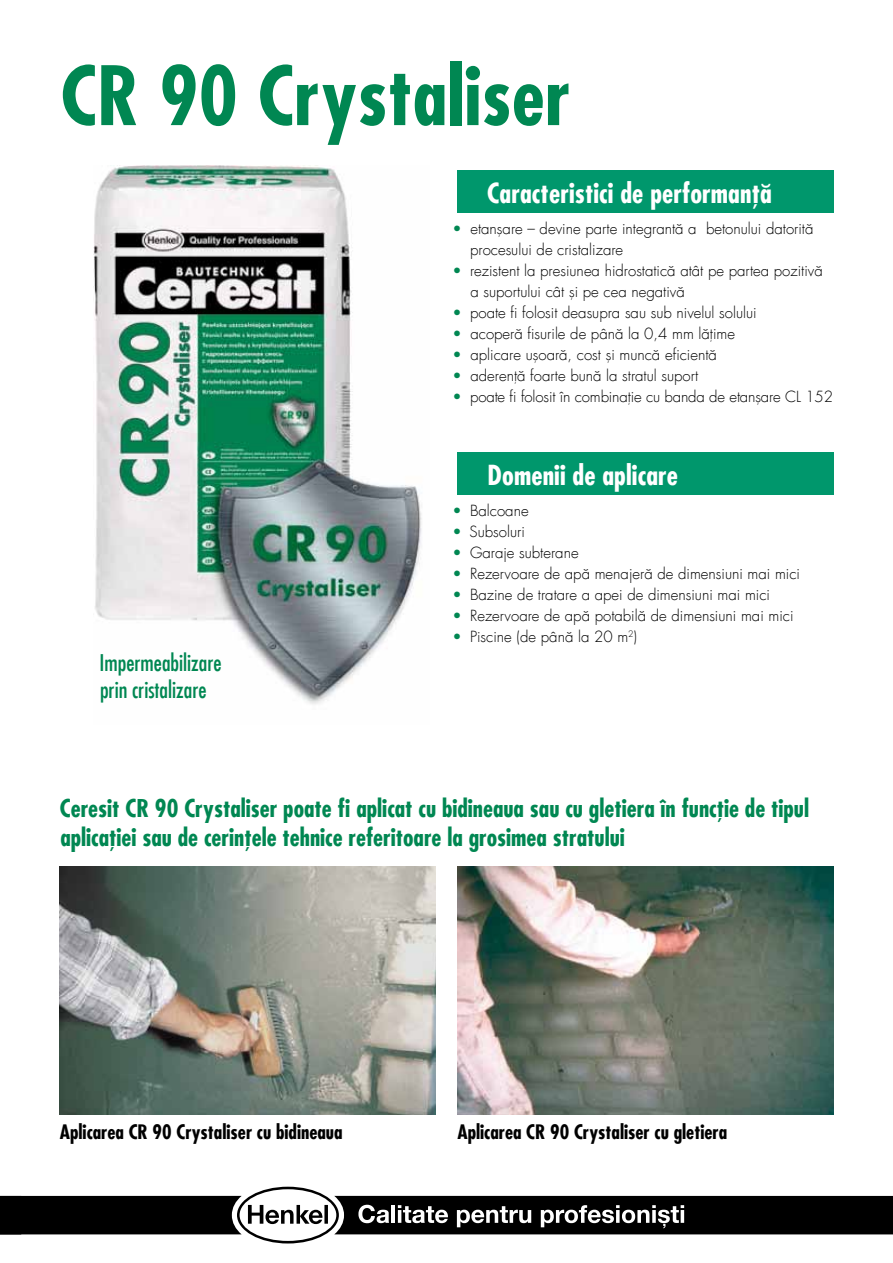
<style>
.page{position:relative;width:893px;height:1263px;background:#fff}
.page>*{position:absolute;margin:0;border:0;box-sizing:border-box;transform-origin:0 0}
.t1{font:700 condensed 79.5px "Futura Std";letter-spacing:.005em;color:#008752}
.t2{font:700 condensed 27px "Futura Std";letter-spacing:.005em;color:#fff}
.t3{font:700 condensed 24px/28.8px "Futura Std";color:#008752}
.t4{font:condensed 22.5px/27px "Futura Std";color:#008752}
.t5{font:700 condensed 19.5px "Futura Std";color:#000}
.t6{font:300 15px/21px "Futura Std";color:#000}
.s1{color:#008752}
</style>
<div class="page">
<img style="left:94px;top:166px;width:328px;height:538px">
<div style="left:457px;top:452px;width:376px;height:43px;background:#00976c"></div>
<div style="left:457px;top:170px;width:376px;height:43px;background:#00976c"></div>
<img style="left:457px;top:867px;width:376px;height:247px">
<img style="left:60px;top:867px;width:376px;height:247px">
<svg style="left:0;top:1187px;width:893px;height:56px"></svg>
<h1 class="t1" style="left:61px;top:46px;width:511px">CR 90 Crystaliser</h1>
<h2 class="t2" style="left:487px;top:176px;width:286px">Caracteristici de performanță</h2>
<p class="t6" style="left:470px;top:218px;width:345px;text-indent:-18px"><span class="s1">•</span> etanșare – devine parte integrantă a betonului datorită procesului de cristalizare</p>
<p class="t6" style="left:470px;top:260px;width:354px;text-indent:-18px"><span class="s1">•</span> rezistent la presiunea hidrostatică atât pe partea pozitivă a suportului cât și pe cea negativă</p>
<p class="t6" style="left:452px;top:302px;width:306px"><span class="s1">•</span> poate fi folosit deasupra sau sub nivelul solului</p>
<p class="t6" style="left:452px;top:323px;width:284px"><span class="s1">•</span> acoperă fisurile de până la 0,4 mm lățime</p>
<p class="t6" style="left:452px;top:344px;width:266px"><span class="s1">•</span> aplicare ușoară, cost și muncă eficientă</p>
<p class="t6" style="left:452px;top:365px;width:248px"><span class="s1">•</span> aderență foarte bună la stratul suport</p>
<p class="t6" style="left:452px;top:386px;width:382px"><span class="s1">•</span> poate fi folosit în combinație cu banda de etanșare CL 152</p>
<h3 class="t4" style="left:100px;top:649px;width:123px">Impermeabilizare prin cristalizare</h3>
<h2 class="t2" style="left:488px;top:458px;width:192px">Domenii de aplicare</h2>
<p class="t6" style="left:452px;top:500px;width:78px"><span class="s1">•</span> Balcoane</p>
<p class="t6" style="left:452px;top:521px;width:74px"><span class="s1">•</span> Subsoluri</p>
<p class="t6" style="left:452px;top:542px;width:128px"><span class="s1">•</span> Garaje subterane</p>
<p class="t6" style="left:452px;top:563px;width:349px"><span class="s1">•</span> Rezervoare de apă menajeră de dimensiuni mai mici</p>
<p class="t6" style="left:452px;top:584px;width:319px"><span class="s1">•</span> Bazine de tratare a apei de dimensiuni mai mici</p>
<p class="t6" style="left:452px;top:605px;width:343px"><span class="s1">•</span> Rezervoare de apă potabilă de dimensiuni mai mici</p>
<p class="t6" style="left:452px;top:626px;width:186px"><span class="s1">•</span> Piscine (de până la 20 m<sup>2</sup>)</p>
<h3 class="t3" style="left:60px;top:794px;width:751px">Ceresit CR 90 Crystaliser poate fi aplicat cu bidineaua sau cu gletiera în funcție de tipul aplicației sau de cerințele tehnice referitoare la grosimea stratului</h3>
<h3 class="t5" style="left:60px;top:1119px;width:284px">Aplicarea CR 90 Crystaliser cu bidineaua</h3>
<h3 class="t5" style="left:457px;top:1119px;width:271px">Aplicarea CR 90 Crystaliser cu gletiera</h3>
</div>
